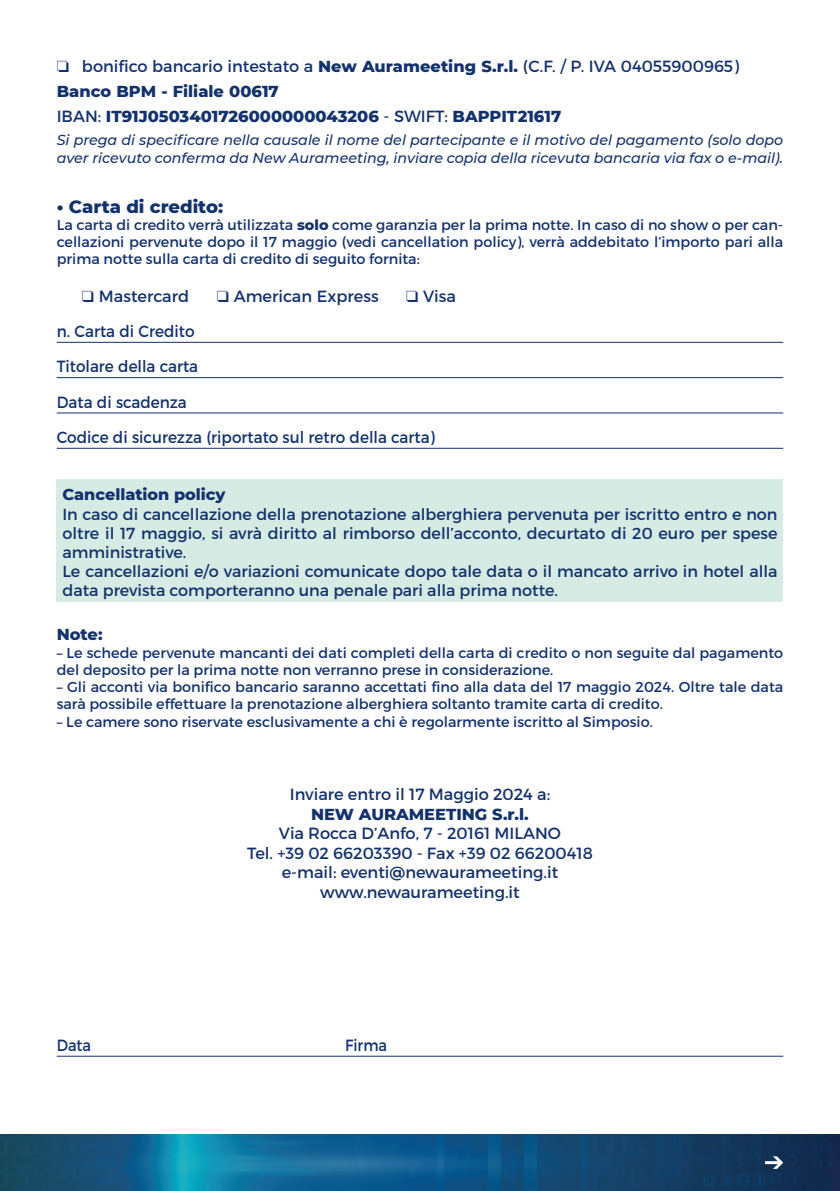
<style>
.page{position:relative;width:840px;height:1191px;background:#fff}
.page>*{position:absolute;margin:0;border:0;box-sizing:border-box;transform-origin:0 0}
.t1{font:800 18px "Montserrat";color:#13316d}
.t2{font:16.2px/19.4px "Montserrat";color:#13316d;text-align:center}
.t3{font:800 16.2px/24.6px "Montserrat";color:#13316d}
.t4{font:16.2px/35.2px "Montserrat";color:#13316d;scale:.94 1}
.t5{font:16.2px "Montserrat";color:#13316d;scale:.9 1}
.t6{font:16px/19.2px "Montserrat";color:#13316d}
.t7{font:800 16px "Montserrat";color:#13316d}
.t8{font:14.4px/17.2px "Montserrat";color:#13316d}
.t9{font:italic 500 14.4px/18px "Montserrat";color:#13316d}
.s1{font-weight:400}
.s2{font-weight:800}
</style>
<div class="page">
<hr style="left:57px;top:342px;width:725px;height:1px;background:#13316d">
<hr style="left:57px;top:377px;width:725px;height:1px;background:#13316d">
<hr style="left:57px;top:412px;width:725px;height:1px;background:#13316d">
<hr style="left:57px;top:448px;width:725px;height:1px;background:#13316d">
<div style="left:57px;top:479px;width:725px;height:123px;background:#d6ebe3"></div>
<hr style="left:57px;top:1055px;width:725px;height:1px;background:#13316d">
<img style="left:0;top:1134px;width:839px;height:57px">
<svg style="left:764px;top:1156px;width:18px;height:12px"></svg>
<p class="t3" style="left:57px;top:53px;width:683px">□ <span class="s1">bonifico bancario intestato a</span> New Aurameeting S.r.l. <span class="s1">(C.F. / P. IVA 04055900965)<br></span>Banco BPM - Filiale 00617<br><span class="s1">IBAN:</span> IT91J0503401726000000043206 <span class="s1">- SWIFT:</span> BAPPIT21617</p>
<p class="t9" style="left:57px;top:131px;width:727px">Si prega di specificare nella causale il nome del partecipante e il motivo del pagamento (solo dopo aver ricevuto conferma da New Aurameeting, inviare copia della ricevuta bancaria via fax o e-mail).</p>
<p class="t1" style="left:57px;top:193px;width:168px">• Carta di credito:</p>
<p class="t8" style="left:57px;top:216px;width:727px;text-align:justify">La carta di credito verrà utilizzata <span class="s2">solo</span> come garanzia per la prima notte. In caso di no show o per can&shy;cellazioni pervenute dopo il 17 maggio (vedi cancellation policy), verrà addebitato l’importo pari alla prima notte sulla carta di credito di seguito fornita:</p>
<p class="t2" style="left:82px;top:286px;width:109px">❑ Mastercard</p>
<p class="t2" style="left:217px;top:286px;width:163px">❑ American Express</p>
<p class="t2" style="left:406px;top:286px;width:51px">❑ Visa</p>
<p class="t4" style="left:57px;top:313px;width:403px">n. Carta di Credito<br>Titolare della carta<br>Data di scadenza<br>Codice di sicurezza (riportato sul retro della carta)</p>
<p class="t7" style="left:62px;top:483px;width:164px">Cancellation policy</p>
<p class="t6" style="left:62px;top:504px;width:716px">In caso di cancellazione della prenotazione alberghiera pervenuta per iscritto entro e non oltre il 17 maggio, si avrà diritto al rimborso dell’acconto, decurtato di 20 euro per spese amministrative.<br>Le cancellazioni e/o variazioni comunicate dopo tale data o il mancato arrivo in hotel alla data prevista comporteranno una penale pari alla prima notte.</p>
<p class="t3" style="left:57px;top:621px;width:47px">Note:</p>
<p class="t8" style="left:57px;top:643px;width:727px">– Le schede pervenute mancanti dei dati completi della carta di credito o non seguite dal pagamento del deposito per la prima notte non verranno prese in considerazione.</p>
<p class="t8" style="left:57px;top:678px;width:727px">– Gli acconti via bonifico bancario saranno accettati fino alla data del 17 maggio 2024. Oltre tale data sarà possibile effettuare la prenotazione alberghiera soltanto tramite carta di credito.</p>
<p class="t8" style="left:57px;top:713px;width:597px">– Le camere sono riservate esclusivamente a chi è regolarmente iscritto al Simposio.</p>
<p class="t2" style="left:290px;top:785px;width:262px">Inviare entro il 17 Maggio 2024 a:</p>
<p class="t3" style="left:311px;top:801px;width:219px">NEW AURAMEETING S.r.l.</p>
<p class="t2" style="left:247px;top:824px;width:347px">Via Rocca D’Anfo, 7 - 20161 MILANO<br>Tel. +39 02 66203390 - Fax +39 02 66200418 e-mail: eventi@newaurameeting.it www.newaurameeting.it</p>
<p class="t5" style="left:57px;top:1035px;width:40px">Data</p>
<p class="t5" style="left:345px;top:1035px;width:48px">Firma</p>
</div>
